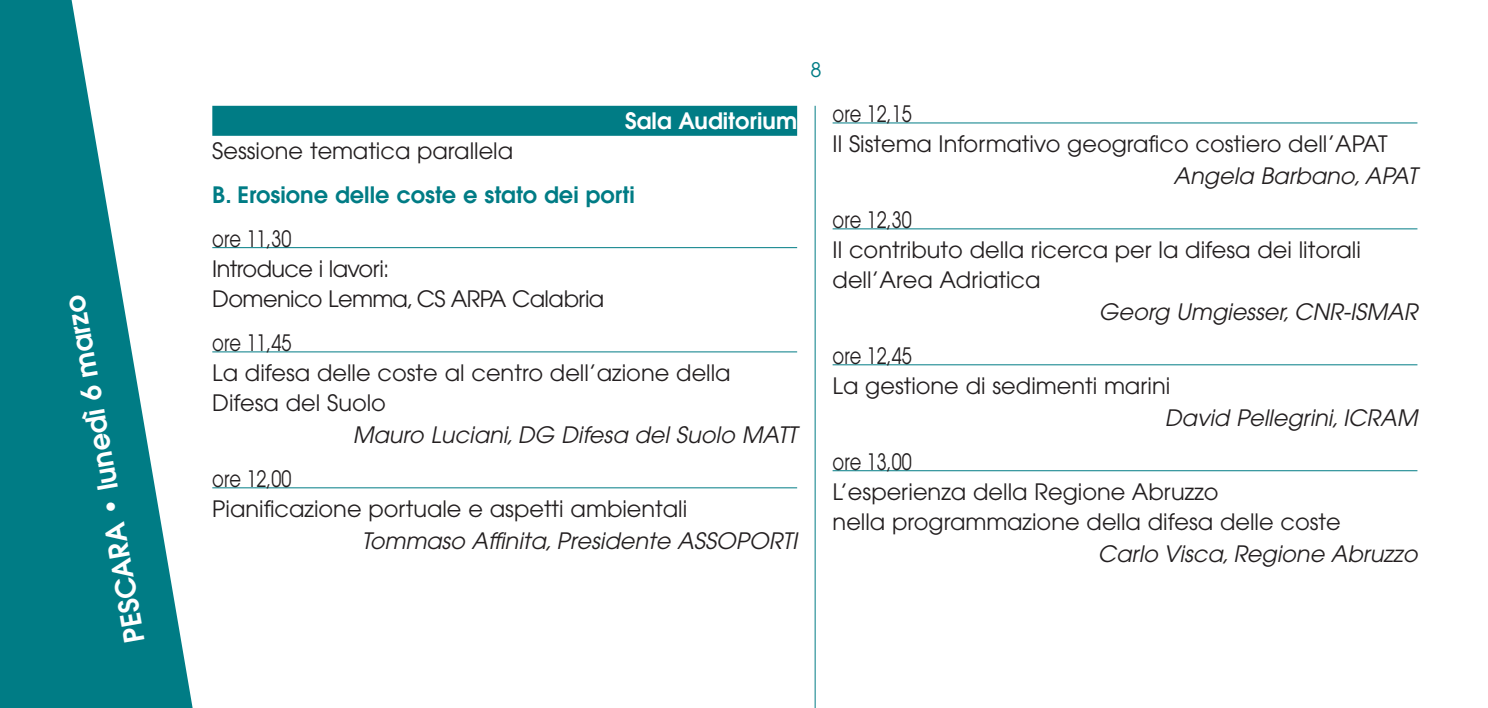
<style>
.page{position:relative;width:1488px;height:708px;background:#fff}
.page>*{position:absolute;margin:0;border:0;box-sizing:border-box;transform-origin:0 0}
.t1{font:600 27.5px "Avant Garde";color:#fff}
.t2{font:22.5px/30px "Avant Garde";color:#231f20;scale:.8 1}
.t3{font:italic 22.5px "Avant Garde";color:#231f20}
.t4{font:22.5px/30px "Avant Garde";letter-spacing:-.03em;color:#231f20;scale:.8 1}
.t5{font:600 22.5px "Avant Garde";color:#007c85}
.t6{font:22.5px "Avant Garde";color:#231f20}
.t7{font:600 22.5px "Avant Garde";color:#fff}
.t8{font:20px "Avant Garde";color:#007c85}
</style>
<div class="page">
<svg style="left:0;top:0;width:193px;height:707px;fill:#007c85"></svg>
<div style="left:212px;top:106px;width:585px;height:30px;background:#007c85"></div>
<hr style="left:212px;top:247px;width:585px;height:1px;background:#007c85">
<hr style="left:212px;top:351px;width:585px;height:1px;background:#007c85">
<hr style="left:212px;top:487px;width:585px;height:1px;background:#007c85">
<hr style="left:832px;top:122px;width:585px;height:1px;background:#007c85">
<hr style="left:832px;top:228px;width:585px;height:1px;background:#007c85">
<hr style="left:832px;top:364px;width:585px;height:1px;background:#007c85">
<hr style="left:832px;top:470px;width:585px;height:1px;background:#007c85">
<hr style="left:814px;top:106px;width:1px;height:601px;background:#007c85">
<p class="t1" style="left:125px;top:644px;width:353px;rotate:-100deg">PESCARA • lunedì 6 marzo</p>
<p class="t8" style="left:810px;top:62px;width:13px">8</p>
<p class="t7" style="left:625px;top:112px;width:174px">Sala Auditorium</p>
<p class="t6" style="left:212px;top:142px;width:302px">Sessione tematica parallela</p>
<p class="t5" style="left:212px;top:186px;width:424px">B. Erosione delle coste e stato dei porti</p>
<p class="t4" style="left:212px;top:226px;width:491px">ore 11,30<br>Introduce i lavori:<br>Domenico Lemma, CS ARPA Calabria</p>
<p class="t2" style="left:212px;top:330px;width:649px">ore 11,45<br>La difesa delle coste al centro dell’azione della<br>Difesa del Suolo</p>
<p class="t3" style="left:353px;top:426px;width:446px">Mauro Luciani, DG Difesa del Suolo MATT</p>
<p class="t2" style="left:212px;top:466px;width:595px">ore 12,00<br>Pianificazione portuale e aspetti ambientali</p>
<p class="t3" style="left:362px;top:532px;width:437px">Tommaso Affinita, Presidente ASSOPORTI</p>
<p class="t2" style="left:832px;top:101px;width:695px">ore 12,15<br>Il Sistema Informativo geografico costiero dell’APAT</p>
<p class="t3" style="left:1173px;top:167px;width:245px">Angela Barbano, APAT</p>
<p class="t2" style="left:832px;top:207px;width:662px">ore 12,30<br>Il contributo della ricerca per la difesa dei litorali dell’Area Adriatica</p>
<p class="t3" style="left:1098px;top:303px;width:320px">Georg Umgiesser, CNR-ISMAR</p>
<p class="t2" style="left:832px;top:343px;width:423px">ore 12,45<br>La gestione di sedimenti marini</p>
<p class="t3" style="left:1165px;top:409px;width:254px">David Pellegrini, ICRAM</p>
<p class="t2" style="left:832px;top:449px;width:637px">ore 13,00<br>L’esperienza della Regione Abruzzo<br>nella programmazione della difesa delle coste</p>
<p class="t3" style="left:1098px;top:545px;width:321px">Carlo Visca, Regione Abruzzo</p>
</div>
